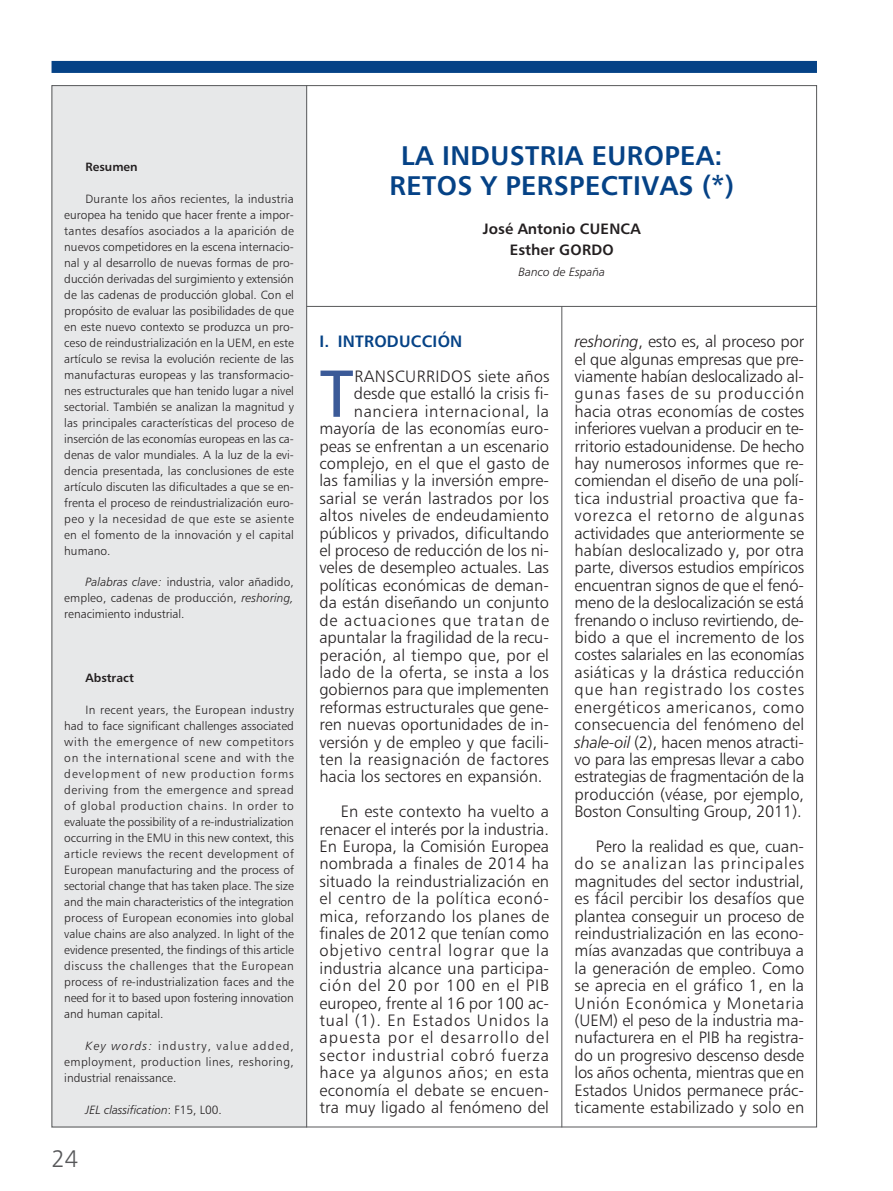
<style>
.page{position:relative;width:893px;height:1191px;background:#fff}
.page>*{position:absolute;margin:0;border:0;box-sizing:border-box;transform-origin:0 0}
.t1{font:66.6px "Humanist 777 BT Roman B";color:#3b5a98}
.t2{font:27px/30px "Humanist 777 BT Bold B";letter-spacing:.015em;color:#054286;text-align:center}
.t3{font:24px "Humanist 777 BT Light B";color:#57585a}
.t4{font:16.5px/17.4px "Humanist 777 BT Light B";color:#231f20;text-align:justify}
.t5{font:16.5px "Humanist 777 BT Light B";letter-spacing:.025em;color:#231f20}
.t6{font:16.5px "Humanist 777 BT Light B";letter-spacing:.02em;color:#231f20}
.t7{font:16.5px "Humanist 777 BT Light B";letter-spacing:.045em;color:#231f20}
.t8{font:16.5px "Humanist 777 BT Light B";letter-spacing:.055em;color:#231f20}
.t9{font:16.5px "Humanist 777 BT Bold B";letter-spacing:.015em;color:#054286}
.t10{font:15px/21px "Humanist 777 BT Bold B";color:#231f20;text-align:center}
.t11{font:12px/16px "Humanist 777 BT Light B";color:#231f20;text-align:justify}
.t12{font:12px "Humanist 777 BT Light Italic B";color:#231f20}
.t13{font:12px "Humanist 777 BT Bold B";color:#231f20}
.s1{font-family:"Humanist 777 BT Light Italic B"}
.s2{font-family:"Humanist 777 BT Light B"}
</style>
<div class="page">
<div style="left:52px;top:85px;width:255px;height:1042px;background:#e7e8e9"></div>
<div style="left:52px;top:61px;width:765px;height:12px;background:#054286"></div>
<hr style="left:306px;top:85px;width:1px;height:1042px;background:#57585a">
<hr style="left:561px;top:306px;width:1px;height:821px;background:#57585a">
<hr style="left:307px;top:306px;width:510px;height:1px;background:#57585a">
<p class="t13" style="left:86px;top:162px;width:54px">Resumen</p>
<p class="t11" style="left:64px;top:191px;width:231px;text-indent:21px">Durante los años recientes, la industria europea ha tenido que hacer frente a impor&shy;tantes desafíos asociados a la aparición de nuevos competidores en la escena internacio&shy;nal y al desarrollo de nuevas formas de pro&shy;ducción derivadas del surgimiento y extensión de las cadenas de producción global. Con el propósito de evaluar las posibilidades de que en este nuevo contexto se produzca un pro&shy;ceso de reindustrialización en la UEM, en este artículo se revisa la evolución reciente de las manufacturas europeas y las transformacio&shy;nes estructurales que han tenido lugar a nivel sectorial. También se analizan la magnitud y las principales características del proceso de inserción de las economías europeas en las ca&shy;denas de valor mundiales. A la luz de la evi&shy;dencia presentada, las conclusiones de este artículo discuten las dificultades a que se en&shy;frenta el proceso de reindustrialización euro&shy;peo y la necesidad de que este se asiente en el fomento de la innovación y el capital humano.</p>
<p class="t11" style="left:64px;top:575px;width:231px;text-indent:21px"><span class="s1">Palabras clave:</span> industria, valor añadido, empleo, cadenas de producción, <span class="s1">reshoring, </span>renacimiento industrial.</p>
<p class="t13" style="left:86px;top:673px;width:50px">Abstract</p>
<p class="t11" style="left:64px;top:703px;width:231px;text-indent:21px">In recent years, the European industry had to face significant challenges associated with the emergence of new competitors on the international scene and with the development of new production forms deriving from the emergence and spread of global production chains. In order to evaluate the possibility of a re-industrialization occurring in the EMU in this new context, this article reviews the recent development of European manufacturing and the process of sectorial change that has taken place. The size and the main characteristics of the integration process of European economies into global value chains are also analyzed. In light of the evidence presented, the findings of this article discuss the challenges that the European process of re-industrialization faces and the need for it to based upon fostering innovation and human capital.</p>
<p class="t11" style="left:64px;top:1038px;width:231px;text-indent:21px"><span class="s1">Key words:</span> industry, value added, employment, production lines, reshoring, industrial renaissance.</p>
<p class="t12" style="left:86px;top:1105px;width:138px">JEL classification<span class="s2">: F15, L00.</span></p>
<p class="t3" style="left:52px;top:1148px;width:28px">24</p>
<p class="t2" style="left:389px;top:143px;width:346px">LA INDUSTRIA EUROPEA:<br>RETOS Y PERSPECTIVAS (*)</p>
<p class="t10" style="left:483px;top:219px;width:159px">José Antonio CUENCA<br>Esther GORDO</p>
<p class="t12" style="left:519px;top:267px;width:88px">Banco de España</p>
<p class="t9" style="left:320px;top:335px;width:144px">I. INTRODUCCIÓN</p>
<p class="t1" style="left:320px;top:352px;width:35px">T</p>
<p class="t5" style="left:355px;top:370px;width:197px">RANSCURRIDOS siete años</p>
<p class="t4" style="left:354px;top:386px;width:197px">desde que estalló la crisis fi-</p>
<p class="t7" style="left:354px;top:404px;width:197px">nanciera internacional, la</p>
<p class="t4" style="left:319px;top:421px;width:231px">mayoría de las economías euro-</p>
<p class="t4" style="left:319px;top:438px;width:231px">peas se enfrentan a un escenario</p>
<p class="t4" style="left:319px;top:456px;width:231px">complejo, en el que el gasto de</p>
<p class="t4" style="left:319px;top:473px;width:231px">las familias y la inversión empre-</p>
<p class="t4" style="left:319px;top:491px;width:231px">sarial se verán lastrados por los</p>
<p class="t4" style="left:319px;top:508px;width:231px">altos niveles de endeudamiento</p>
<p class="t4" style="left:319px;top:525px;width:231px">públicos y privados, dificultando</p>
<p class="t4" style="left:319px;top:543px;width:231px">el proceso de reducción de los ni-</p>
<p class="t4" style="left:319px;top:560px;width:231px">veles de desempleo actuales. Las</p>
<p class="t4" style="left:319px;top:578px;width:231px">políticas económicas de deman-</p>
<p class="t4" style="left:319px;top:595px;width:231px">da están diseñando un conjunto</p>
<p class="t8" style="left:319px;top:613px;width:231px">de actuaciones que tratan de</p>
<p class="t4" style="left:319px;top:630px;width:231px">apuntalar la fragilidad de la recu-</p>
<p class="t4" style="left:319px;top:647px;width:231px">peración, al tiempo que, por el</p>
<p class="t6" style="left:319px;top:665px;width:231px">lado de la oferta, se insta a los</p>
<p class="t4" style="left:319px;top:682px;width:231px">gobiernos para que implementen</p>
<p class="t4" style="left:319px;top:699px;width:231px">reformas estructurales que gene-</p>
<p class="t4" style="left:319px;top:717px;width:231px">ren nuevas oportunidades de in-</p>
<p class="t4" style="left:319px;top:734px;width:231px">versión y de empleo y que facili-</p>
<p class="t5" style="left:319px;top:752px;width:231px">ten la reasignación de factores</p>
<p class="t4" style="left:319px;top:769px;width:225px">hacia los sectores en expansión.</p>
<p class="t4" style="left:319px;top:804px;width:231px;text-indent:21px">En este contexto ha vuelto a renacer el interés por la industria.<br>En Europa, la Comisión Europea nombrada a finales de 2014 ha situado la reindustrialización en el centro de la política econó - mica, reforzando los planes de finales de 2012 que tenían como objetivo central lograr que la industria alcance una participa&shy;ción del 20 por 100 en el PIB europeo, frente al 16 por 100 ac&shy;tual (1). En Estados Unidos la apuesta por el desarrollo del sector industrial cobró fuerza hace ya algunos años; en esta economía el debate se encuen&shy;tra muy ligado al fenómeno del</p>
<p class="t4" style="left:575px;top:334px;width:231px"><span class="s1">reshoring</span>, esto es, al proceso por el que algunas empresas que pre&shy;viamente habían deslocalizado al&shy;gunas fases de su producción hacia otras economías de costes inferiores vuelvan a producir en te&shy;rritorio estadounidense. De hecho hay numerosos informes que re&shy;comiendan el diseño de una polí&shy;tica industrial proactiva que fa - vorezca el retorno de algunas actividades que anteriormente se habían deslocalizado y, por otra parte, diversos estudios empíricos encuentran signos de que el fenó&shy;meno de la deslocalización se está frenando o incluso revirtiendo, de&shy;bido a que el incremento de los costes salariales en las economías asiáticas y la drástica reducción que han registrado los costes energéticos americanos, como consecuencia del fenó meno del <span class="s1">shale-oil</span> (2), hacen menos atracti&shy;vo para las empresas llevar a cabo estrategias de fragmentación de la producción (véase, por ejemplo, Boston Consulting Group, 2011).</p>
<p class="t4" style="left:575px;top:839px;width:231px;text-indent:21px">Pero la realidad es que, cuan&shy;do se analizan las principales magnitudes del sector industrial, es fácil percibir los desafíos que plantea conseguir un proceso de reindustrialización en las econo&shy;mías avanzadas que contribuya a la generación de empleo. Como se aprecia en el gráfico 1, en la Unión Económica y Monetaria (UEM) el peso de la industria ma&shy;nufacturera en el PIB ha registra&shy;do un progresivo descenso desde los años ochenta, mientras que en Estados Unidos permanece prác&shy;ticamente estabilizado y solo en</p>
</div>
